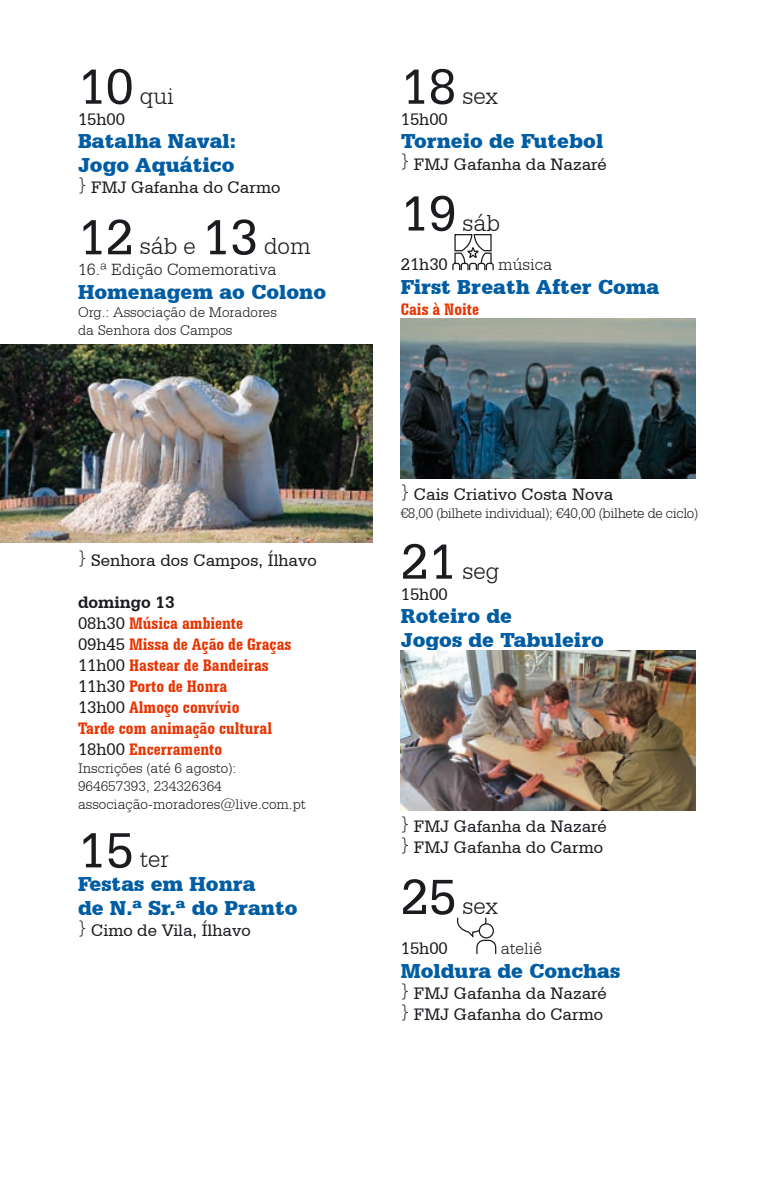
<style>
.page{position:relative;width:759px;height:1177px;background:#fff}
.page>*{position:absolute;margin:0;border:0;box-sizing:border-box;transform-origin:0 0}
.t1{font:300 25px "Serifa BT";color:#1b1c20}
.t2{font:900 21.25px/23.8px "Serifa BT";color:#005da3}
.t3{font:17.5px/21px "Serifa BT";color:#1b1c20}
.t4{font:700 condensed 17.5px/21px "Serifa BT";color:#e83400}
.t5{font:300 17.5px "Serifa BT";color:#1b1c20}
.t6{font:300 15px/18px "Serifa BT";color:#1b1c20}
.t7{font:300 15px "Serifa BT";letter-spacing:-.025em;color:#1b1c20}
.s1{font-weight:400;font-size:52.5px}
.s2{font-stretch:normal;color:#1b1c20}
.s3{font-weight:400;font-stretch:normal;color:#1b1c20}
</style>
<div class="page">
<svg style="left:452px;top:234px;width:42px;height:37px"></svg>
<img style="left:400px;top:318px;width:294px;height:160px">
<img style="left:400px;top:650px;width:294px;height:161px">
<svg style="left:456px;top:917px;width:40px;height:37px"></svg>
<img style="left:0;top:344px;width:372px;height:198px">
<h1 class="t1" style="left:78px;top:81px;width:97px"><span class="s1">10</span> qui</h1>
<p class="t3" style="left:78px;top:108px;width:49px">15h00</p>
<p class="t2" style="left:78px;top:129px;width:159px">Batalha Naval:<br>Jogo Aquático</p>
<p class="t3" style="left:78px;top:177px;width:204px"><sup>}</sup> FMJ Gafanha do Carmo</p>
<h1 class="t1" style="left:78px;top:232px;width:234px"><span class="s1">12</span> sáb e <span class="s1">13</span> dom</h1>
<p class="t5" style="left:78px;top:259px;width:200px">16.ª Edição Comemorativa</p>
<p class="t2" style="left:78px;top:279px;width:249px">Homenagem ao Colono</p>
<p class="t6" style="left:78px;top:303px;width:200px">Org.: Associação de Moradores da Senhora dos Campos</p>
<p class="t3" style="left:78px;top:549px;width:240px"><sup>}</sup> Senhora dos Campos, Ílhavo</p>
<p class="t4" style="left:78px;top:591px;width:215px"><span class="s2">domingo 13<br></span><span class="s3">08h30</span> Música ambiente<br><span class="s3">09h45</span> Missa de Ação de Graças<br><span class="s3">11h00</span> Hastear de Bandeiras<br><span class="s3">11h30</span> Porto de Honra<br><span class="s3">13h00</span> Almoço convívio<br>Tarde com animação cultural<br><span class="s3">18h00</span> Encerramento</p>
<p class="t6" style="left:78px;top:759px;width:229px">Inscrições (até 6 agosto):<br>964657393, 234326364 associação-moradores@live.com.pt</p>
<h1 class="t1" style="left:78px;top:844px;width:92px"><span class="s1">15</span> ter</h1>
<p class="t2" style="left:78px;top:871px;width:221px">Festas em Honra<br>de N.ª Sr.ª do Pranto</p>
<p class="t3" style="left:78px;top:919px;width:174px"><sup>}</sup> Cimo de Vila, Ílhavo</p>
<h1 class="t1" style="left:400px;top:81px;width:98px"><span class="s1">18</span> sex</h1>
<p class="t3" style="left:400px;top:108px;width:49px">15h00</p>
<p class="t2" style="left:400px;top:129px;width:204px">Torneio de Futebol</p>
<p class="t3" style="left:400px;top:153px;width:207px"><sup>}</sup> FMJ Gafanha da Nazaré</p>
<h1 class="t1" style="left:400px;top:208px;width:101px"><span class="s1">19</span> sáb</h1>
<p class="t3" style="left:400px;top:253px;width:49px">21h30</p>
<p class="t5" style="left:498px;top:254px;width:56px">música</p>
<p class="t2" style="left:400px;top:274px;width:260px">First Breath After Coma</p>
<p class="t4" style="left:400px;top:298px;width:80px">Cais à Noite</p>
<p class="t3" style="left:400px;top:483px;width:214px"><sup>}</sup> Cais Criativo Costa Nova</p>
<p class="t7" style="left:400px;top:504px;width:299px">€8,00 (bilhete individual); €40,00 (bilhete de ciclo)</p>
<h1 class="t1" style="left:400px;top:556px;width:100px"><span class="s1">21</span> seg</h1>
<p class="t3" style="left:400px;top:583px;width:49px">15h00</p>
<p class="t2" style="left:400px;top:604px;width:204px">Roteiro de<br>Jogos de Tabuleiro</p>
<p class="t3" style="left:400px;top:815px;width:207px"><sup>}</sup> FMJ Gafanha da Nazaré <sup>}</sup> FMJ Gafanha do Carmo</p>
<h1 class="t1" style="left:400px;top:891px;width:98px"><span class="s1">25</span> sex</h1>
<p class="t3" style="left:400px;top:937px;width:49px">15h00</p>
<p class="t5" style="left:500px;top:938px;width:43px">ateliê</p>
<p class="t2" style="left:400px;top:958px;width:221px">Moldura de Conchas</p>
<p class="t3" style="left:400px;top:982px;width:207px"><sup>}</sup> FMJ Gafanha da Nazaré <sup>}</sup> FMJ Gafanha do Carmo</p>
</div>
